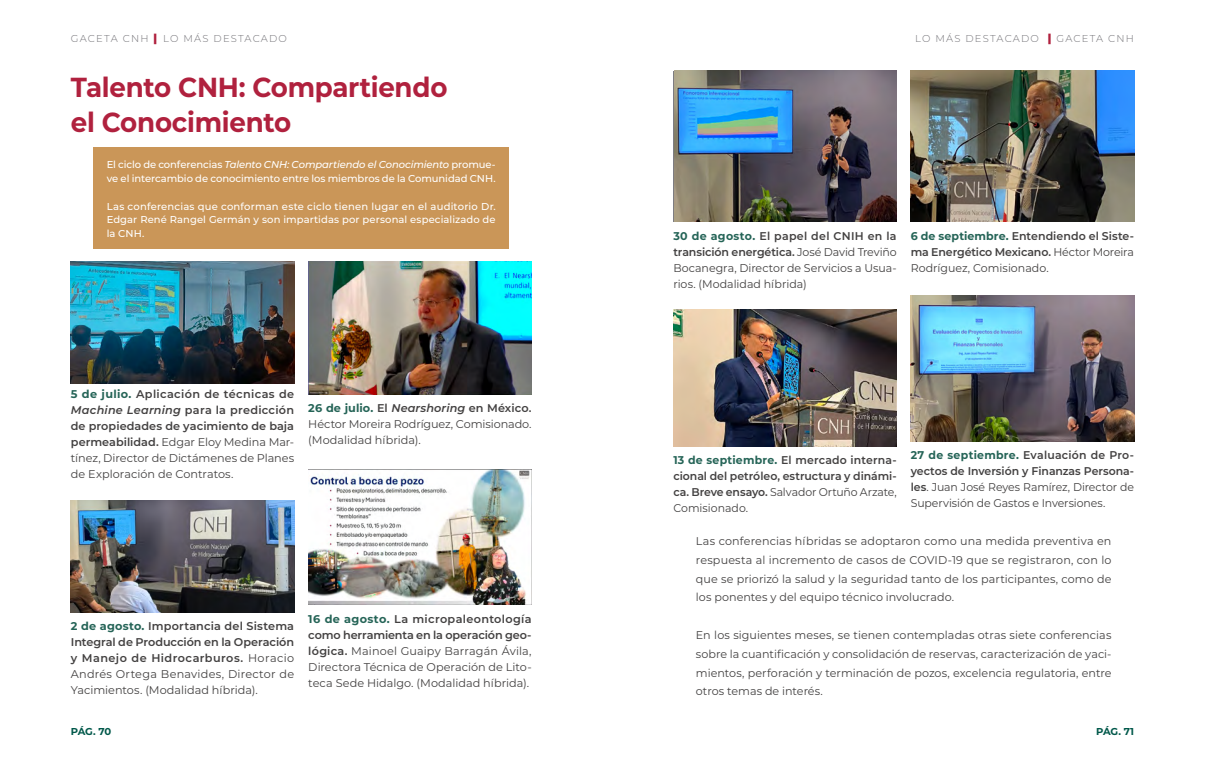
<style>
.page{position:relative;width:1205px;height:766px;background:#fff}
.page>*{position:absolute;margin:0;border:0;box-sizing:border-box;transform-origin:0 0}
.t1{font:700 27.5px/35px "Montserrat";letter-spacing:-.01em;color:#b0213e;scale:.95 1}
.t2{font:11.25px/16px "Montserrat";color:#434141;text-align:justify}
.t3{font:600 11.25px/16px "Montserrat";letter-spacing:.005em;color:#434141;text-align:justify}
.t4{font:500 10px/13.8px "Montserrat";color:#fff}
.t5{font:300 10px "Montserrat";letter-spacing:.12em;color:#737277}
.t6{font:700 10px "Montserrat";letter-spacing:-.015em;color:#00584a}
.s1{font-weight:900;font-size:11.25px;color:#b0213e}
.s2{font-style:italic}
.s3{font-weight:700;color:#256457}
.s4{font-weight:400}
.s5{font-weight:600}
.s6{font-weight:600;font-style:italic}
</style>
<div class="page">
<img style="left:71px;top:261px;width:223px;height:122px">
<img style="left:71px;top:500px;width:223px;height:112px">
<img style="left:308px;top:261px;width:223px;height:134px">
<img style="left:674px;top:71px;width:222px;height:150px">
<img style="left:673px;top:309px;width:223px;height:137px">
<img style="left:911px;top:71px;width:223px;height:150px">
<img style="left:911px;top:295px;width:223px;height:147px">
<img style="left:308px;top:469px;width:223px;height:135px">
<div style="left:93px;top:147px;width:416px;height:102px;background:#ca9658"></div>
<p class="t5" style="left:71px;top:32px;width:218px">GACETA CNH <span class="s1">|</span> LO MÁS DESTACADO</p>
<p class="t5" style="left:915px;top:32px;width:220px">LO MÁS DESTACADO <span class="s1">|</span> GACETA CNH</p>
<h1 class="t1" style="left:71px;top:69px;width:398px">Talento CNH: Compartiendo el Conocimiento</h1>
<p class="t4" style="left:107px;top:157px;width:390px">El ciclo de conferencias <span class="s2">Talento CNH: Compartiendo el Conocimiento</span> promue&shy;ve el intercambio de conocimiento entre los miembros de la Comunidad CNH.</p>
<p class="t4" style="left:107px;top:199px;width:390px;text-align:justify">Las conferencias que conforman este ciclo tienen lugar en el auditorio Dr.<br>Edgar René Rangel Germán y son impartidas por personal especializado de la CNH.</p>
<p class="t3" style="left:71px;top:386px;width:225px"><span class="s3">5 de julio.</span> Aplicación de técnicas de <span class="s2">Machine Learning</span> para la predicción de propiedades de yacimiento de baja permeabilidad. <span class="s4">Edgar Eloy Medina Mar&shy;tínez, Director de Dictámenes de Planes de Exploración de Contratos.</span></p>
<p class="t2" style="left:308px;top:399px;width:225px"><span class="s3">26 de julio.</span> <span class="s5">El</span> <span class="s6">Nearshoring</span> <span class="s5">en México.<br></span>Héctor Moreira Rodríguez, Comisionado. (Modalidad híbrida).</p>
<p class="t3" style="left:71px;top:617px;width:225px"><span class="s3">2 de agosto.</span> Importancia del Sistema Integral de Producción en la Operación y Manejo de Hidrocarburos. <span class="s4">Horacio Andrés Ortega Benavides, Director de Yacimientos. (Modalidad híbrida).</span></p>
<p class="t2" style="left:308px;top:610px;width:225px"><span class="s3">16 de agosto.</span> <span class="s5">La micropaleontología como herramienta en la operación geo&shy;lógica.</span> Mainoel Guaipy Barragán Ávila, Directora Técnica de Operación de Lito&shy;teca Sede Hidalgo. (Modalidad híbrida).</p>
<p class="t2" style="left:673px;top:227px;width:225px"><span class="s3">30 de agosto.</span> <span class="s5">El papel del CNIH en la transición energética.</span> José David Treviño Bocanegra, Director de Servicios a Usua&shy;rios. (Modalidad híbrida)</p>
<p class="t3" style="left:911px;top:227px;width:225px"><span class="s3">6 de septiembre.</span> Entendiendo el Siste&shy;ma Energético Mexicano. <span class="s4">Héctor Moreira Rodríguez, Comisionado.</span></p>
<p class="t3" style="left:673px;top:451px;width:225px"><span class="s3">13 de septiembre.</span> El mercado interna&shy;cional del petróleo, estructura y dinámi&shy;ca. Breve ensayo. <span class="s4">Salvador Ortuño Arzate, Comisionado.</span></p>
<p class="t2" style="left:911px;top:446px;width:225px"><span class="s3">27 de septiembre.</span> <span class="s5">Evaluación de Pro&shy;yectos de Inversión y Finanzas Persona&shy;les</span>. Juan José Reyes Ramírez, Director de Supervisión de Gastos e Inversiones.</p>
<p class="t2" style="left:696px;top:531px;width:417px;line-height:18.8px">Las conferencias híbridas se adoptaron como una medida preventiva en respuesta al incremento de casos de COVID-19 que se registraron, con lo que se priorizó la salud y la seguridad tanto de los participantes, como de los ponentes y del equipo técnico involucrado.</p>
<p class="t2" style="left:696px;top:625px;width:417px;line-height:18.8px">En los siguientes meses, se tienen contempladas otras siete conferencias sobre la cuantificación y consolidación de reservas, caracterización de yaci&shy;mientos, perforación y terminación de pozos, excelencia regulatoria, entre otros temas de interés.</p>
<p class="t6" style="left:71px;top:724px;width:42px">PÁG. 70</p>
<p class="t6" style="left:1096px;top:724px;width:39px">PÁG. 71</p>
</div>
